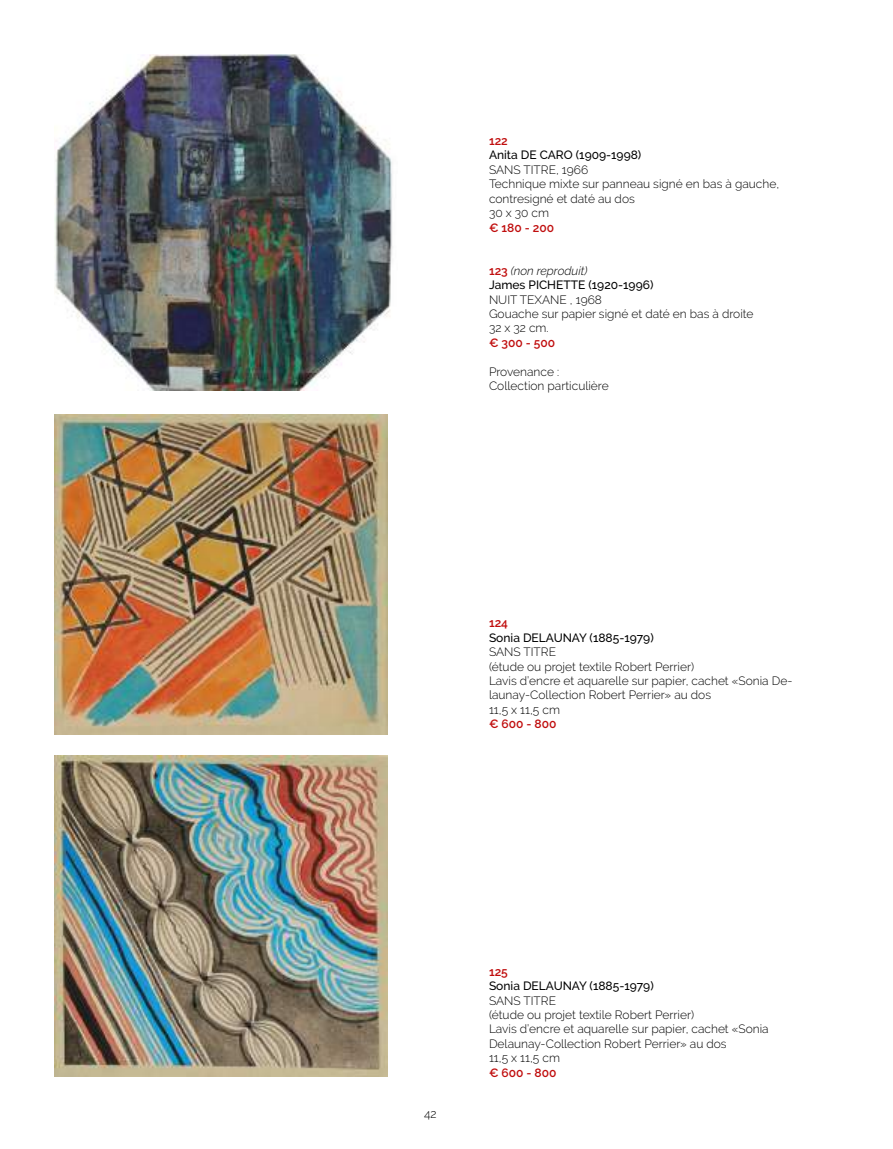
<style>
.page{position:relative;width:893px;height:1149px;background:#fff}
.page>*{position:absolute;margin:0;border:0;box-sizing:border-box;transform-origin:0 0}
.t1{font:300 12px/14.4px "Raleway";color:#000}
.t2{font:500 12px/14.4px "Raleway";color:#000}
.t3{font:600 12px "Raleway";color:#c00d0d}
.s1{font-weight:600;color:#c00d0d}
.s2{font-weight:300;font-style:italic}
</style>
<div class="page">
<img style="left:54px;top:54px;width:339px;height:336px">
<img style="left:54px;top:755px;width:333px;height:321px">
<img style="left:54px;top:414px;width:333px;height:320px">
<p class="t3" style="left:489px;top:134px;width:20px">122</p>
<p class="t2" style="left:489px;top:148px;width:154px">Anita DE CARO (1909-1998)</p>
<p class="t1" style="left:489px;top:162px;width:292px">SANS TITRE, 1966<br>Technique mixte sur panneau signé en bas à gauche, contresigné et daté au dos<br>30 x 30 cm</p>
<p class="t3" style="left:489px;top:220px;width:67px">€ 180 - 200</p>
<p class="t2" style="left:489px;top:263px;width:166px"><span class="s1">123</span> <span class="s2">(non reproduit)<br></span>James PICHETTE (1920-1996)</p>
<p class="t1" style="left:489px;top:292px;width:266px">NUIT TEXANE , 1968<br>Gouache sur papier signé et daté en bas à droite<br>32 x 32 cm.</p>
<p class="t3" style="left:489px;top:335px;width:68px">€ 300 - 500</p>
<p class="t1" style="left:489px;top:364px;width:121px">Provenance :<br>Collection particulière</p>
<p class="t3" style="left:489px;top:616px;width:21px">124</p>
<p class="t2" style="left:489px;top:630px;width:166px">Sonia DELAUNAY (1885-1979)</p>
<p class="t1" style="left:489px;top:644px;width:305px">SANS TITRE<br>(étude ou projet textile Robert Perrier)<br>Lavis d’encre et aquarelle sur papier, cachet «Sonia De&shy;launay-Collection Robert Perrier» au dos<br>11,5 x 11,5 cm</p>
<p class="t3" style="left:489px;top:716px;width:69px">€ 600 - 800</p>
<p class="t1" style="left:424px;top:1106px;width:14px">42</p>
<p class="t3" style="left:489px;top:964px;width:20px">125</p>
<p class="t2" style="left:489px;top:978px;width:166px">Sonia DELAUNAY (1885-1979)</p>
<p class="t1" style="left:489px;top:992px;width:281px">SANS TITRE<br>(étude ou projet textile Robert Perrier)<br>Lavis d’encre et aquarelle sur papier, cachet «Sonia<br>Delaunay-Collection Robert Perrier» au dos<br>11,5 x 11,5 cm</p>
<p class="t3" style="left:489px;top:1065px;width:69px">€ 600 - 800</p>
</div>
